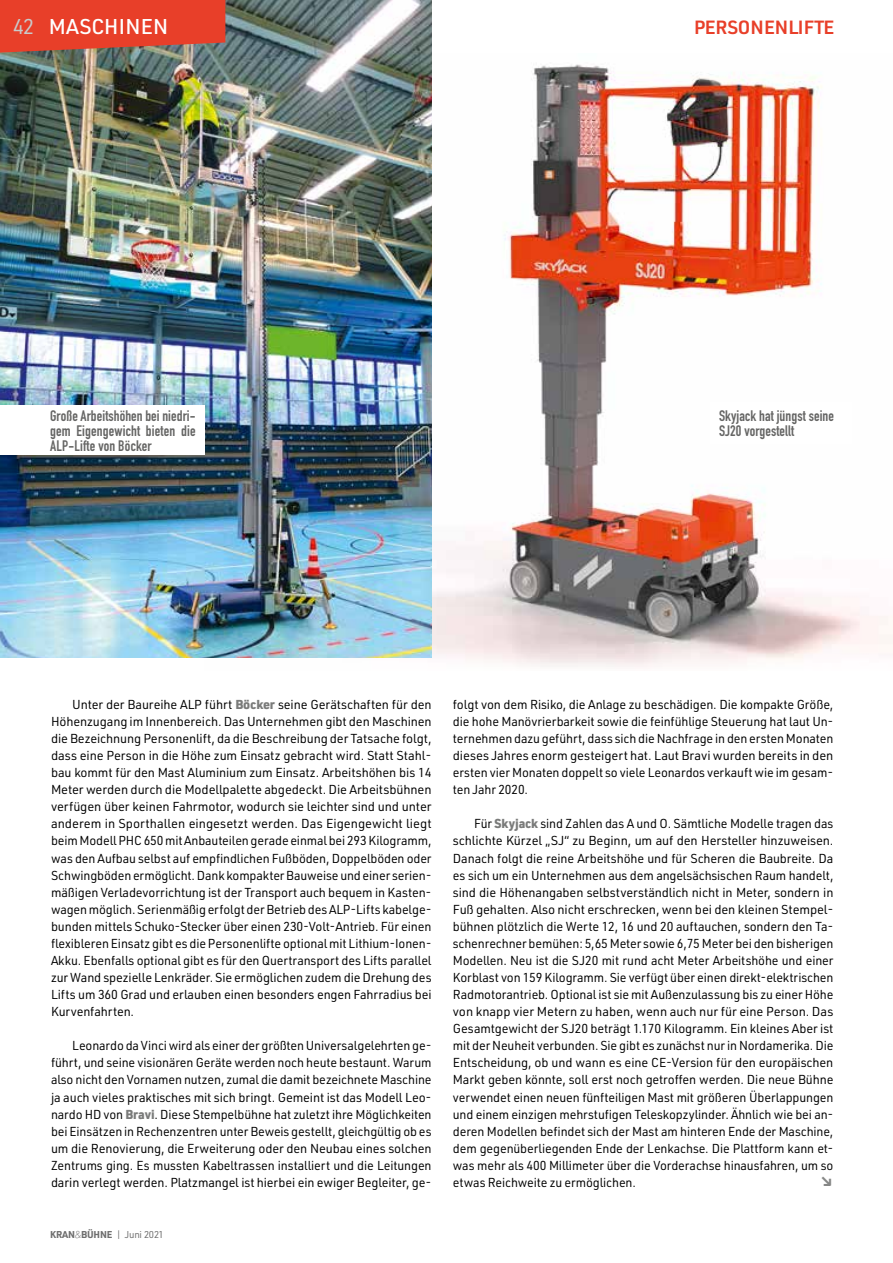
<style>
.page{position:relative;width:893px;height:1263px;background:#fff}
.page>*{position:absolute;margin:0;border:0;box-sizing:border-box;transform-origin:0 0}
.t1{font:500 21px "URWDIN";letter-spacing:.01em;color:#fff}
.t2{font:600 18.75px "URWDIN";letter-spacing:-.005em;color:#e83f29}
.t3{font:700 16.5px "URWDIN";color:#868786}
.t4{font:700 15px/15px "DIN Condensed";letter-spacing:.005em;color:#656564;text-align:justify}
.t5{font:12.75px/17.1px "URWDIN";letter-spacing:-.01em;color:#000;text-align:justify}
.t6{font:700 9.75px "URWDIN";letter-spacing:-.01em;color:#6e6e6e}
.s1{font-weight:400;color:#c9caca}
.s2{font-weight:900;color:#7a7b7a}
.s3{font-weight:200}
.s4{font-weight:400}
</style>
<div class="page">
<img style="left:432px;top:64px;width:461px;height:603px">
<img style="left:0;top:0;width:432px;height:658px">
<svg style="left:0;top:0;width:225px;height:53px;background:#db4530"></svg>
<div style="left:0;top:406px;width:204px;height:49px;background:#fff"></div>
<div style="left:711px;top:402px;width:141px;height:41px;background:#fff"></div>
<h1 class="t1" style="left:13px;top:12px;width:157px"><span class="s1">42</span> MASCHINEN</h1>
<h2 class="t2" style="left:694px;top:15px;width:142px">PERSONENLIFTE</h2>
<p class="t4" style="left:50px;top:408px;width:147px">Große Arbeitshöhen bei niedri&shy;gem Eigengewicht bieten die ALP-Lifte von Böcker</p>
<p class="t4" style="left:719px;top:408px;width:116px">Skyjack hat jüngst seine<br>SJ20 vorgestellt</p>
<p class="t5" style="left:51px;top:695px;width:382px;text-indent:21px">Unter der Baureihe ALP führt <span class="s2">Böcker</span> seine Gerätschaften für den Höhenzugang im Innenbereich. Das Unternehmen gibt den Maschinen die Bezeichnung Personenlift, da die Beschreibung der Tatsache folgt, dass eine Person in die Höhe zum Einsatz gebracht wird. Statt Stahl&shy;bau kommt für den Mast Aluminium zum Einsatz. Arbeitshöhen bis 14<br>Meter werden durch die Modellpalette abgedeckt. Die Arbeitsbühnen verfügen über keinen Fahrmotor, wodurch sie leichter sind und unter anderem in Sporthallen eingesetzt werden. Das Eigengewicht liegt beim Modell PHC 650 mit Anbauteilen gerade einmal bei 293 Kilogramm, was den Aufbau selbst auf empfindlichen Fußböden, Doppelböden oder Schwingböden ermöglicht. Dank kompakter Bauweise und einer serien&shy;mäßigen Verladevorrichtung ist der Transport auch bequem in Kasten&shy;wagen möglich. Serienmäßig erfolgt der Betrieb des ALP-Lifts kabelge&shy;bunden mittels Schuko-Stecker über einen 230-Volt-Antrieb. Für einen flexibleren Einsatz gibt es die Personenlifte optional mit Lithium-Ionen-Akku. Ebenfalls optional gibt es für den Quertransport des Lifts parallel zur Wand spezielle Lenkräder. Sie ermöglichen zudem die Drehung des Lifts um 360 Grad und erlauben einen besonders engen Fahrradius bei Kurvenfahrten.</p>
<p class="t5" style="left:51px;top:1037px;width:382px;text-indent:21px">Leonardo da Vinci wird als einer der größten Universalgelehrten ge&shy;führt, und seine visionären Geräte werden noch heute bestaunt. Warum also nicht den Vornamen nutzen, zumal die damit bezeichnete Maschine ja auch vieles praktisches mit sich bringt. Gemeint ist das Modell Leo&shy;nardo HD von <span class="s2">Bravi</span>. Diese Stempelbühne hat zuletzt ihre Möglichkeiten bei Einsätzen in Rechenzentren unter Beweis gestellt, gleichgültig ob es um die Renovierung, die Erweiterung oder den Neubau eines solchen Zentrums ging. Es mussten Kabeltrassen installiert und die Leitungen darin verlegt werden. Platzmangel ist hierbei ein ewiger Begleiter, ge-</p>
<p class="t6" style="left:50px;top:1228px;width:115px">KRAN<span class="s3">&amp;</span>BÜHNE <span class="s4">| Juni 2021</span></p>
<p class="t5" style="left:453px;top:695px;width:382px">folgt von dem Risiko, die Anlage zu beschädigen. Die kompakte Größe, die hohe Manövrierbarkeit sowie die feinfühlige Steuerung hat laut Un&shy;ternehmen dazu geführt, dass sich die Nachfrage in den ersten Monaten dieses Jahres enorm gesteigert hat. Laut Bravi wurden bereits in den ersten vier Monaten doppelt so viele Leonardos verkauft wie im gesam&shy;ten Jahr 2020.</p>
<p class="t5" style="left:453px;top:815px;width:382px;text-indent:21px">Für <span class="s2">Skyjack</span> sind Zahlen das A und O. Sämtliche Modelle tragen das schlichte Kürzel „SJ“ zu Beginn, um auf den Hersteller hinzuweisen.<br>Danach folgt die reine Arbeitshöhe und für Scheren die Baubreite. Da es sich um ein Unternehmen aus dem angelsächsischen Raum handelt, sind die Höhenangaben selbstverständlich nicht in Meter, sondern in Fuß gehalten. Also nicht erschrecken, wenn bei den kleinen Stempel&shy;bühnen plötzlich die Werte 12, 16 und 20 auftauchen, sondern den Ta&shy;schenrechner bemühen: 5,65 Meter sowie 6,75 Meter bei den bisherigen Modellen. Neu ist die SJ20 mit rund acht Meter Arbeitshöhe und einer Korblast von 159 Kilogramm. Sie verfügt über einen direkt-elektrischen Radmotorantrieb. Optional ist sie mit Außenzulassung bis zu einer Höhe von knapp vier Metern zu haben, wenn auch nur für eine Person. Das Gesamtgewicht der SJ20 beträgt 1.170 Kilogramm. Ein kleines Aber ist mit der Neuheit verbunden. Sie gibt es zunächst nur in Nordamerika. Die Entscheidung, ob und wann es eine CE-Version für den europäischen Markt geben könnte, soll erst noch getroffen werden. Die neue Bühne verwendet einen neuen fünfteiligen Mast mit größeren Überlappungen und einem einzigen mehrstufigen Teleskopzylinder. Ähnlich wie bei an&shy;deren Modellen befindet sich der Mast am hinteren Ende der Maschine, dem gegenüberliegenden Ende der Lenkachse. Die Plattform kann et&shy;was mehr als 400 Millimeter über die Vorderachse hinausfahren, um so etwas Reichweite zu ermöglichen.</p>
<p class="t3" style="left:820px;top:1169px;width:15px">↘</p>
</div>
